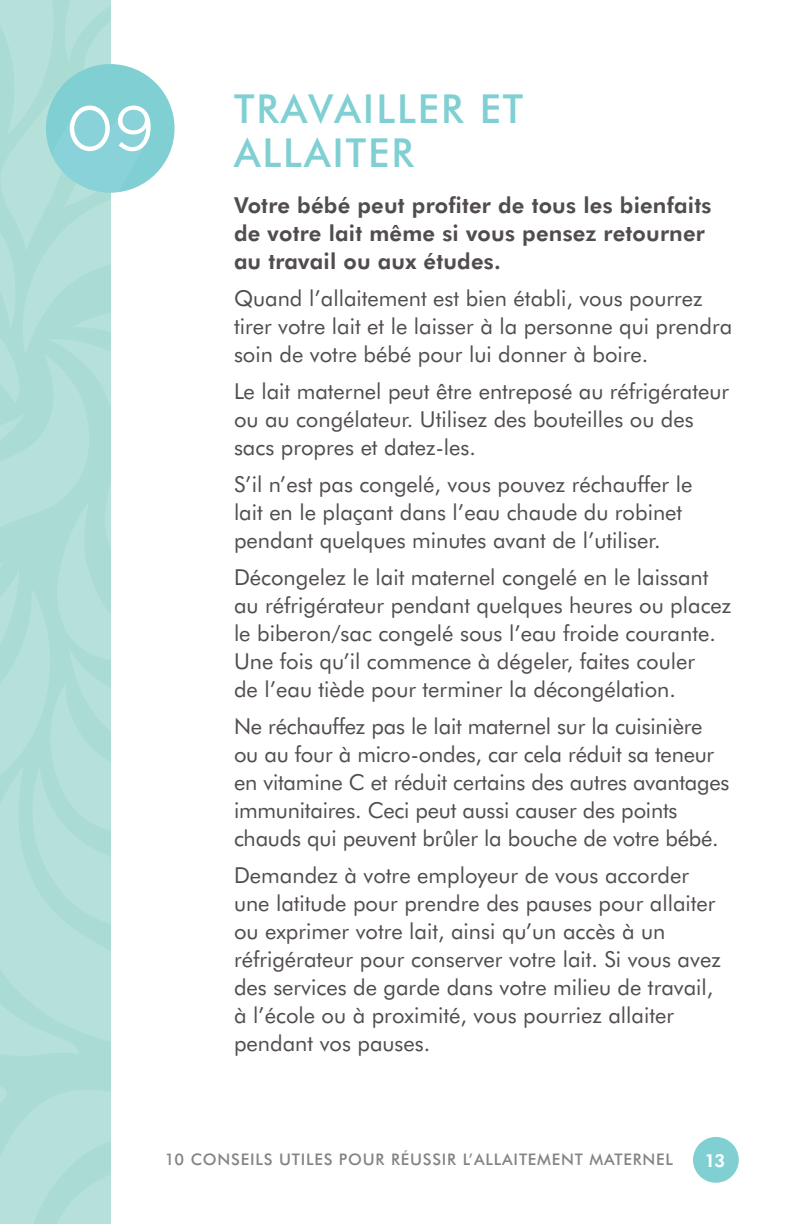
<style>
.page{position:relative;width:792px;height:1224px;background:#fff}
.page>*{position:absolute;margin:0;border:0;box-sizing:border-box;transform-origin:0 0}
.t1{font:500 40px/44px "Futura BT";letter-spacing:.05em;color:#7fcfd3}
.Bullets{font:22px/28px "Futura BT";color:#514d4c}
.Body{font:22px/28px "Futura BT";color:#514d4c}
.Body-2{font:800 22px/28px "Futura BT";letter-spacing:.01em;color:#514d4c}
.t2{font:800 18px "Futura BT";color:#fff}
.t3{font:500 16px "Futura BT";letter-spacing:.05em;color:#514d4c}
</style>
<div class="page">
<div style="left:46px;top:64px;width:129px;height:129px;background:#7fcfd3;border-radius:50%"></div>
<svg style="left:110px;top:118px;width:40px;height:75px;fill:#8ad2d9"></svg>
<svg style="left:118px;top:106px;width:33px;height:45px"></svg>
<svg style="left:0;top:0;width:110px;height:1224px;background:#afded7"></svg>
<div style="left:693px;top:1137px;width:46px;height:46px;background:#7fcfd3;border-radius:50%"></div>
<h1 class="t1" style="left:234px;top:86px;width:291px">TRAVAILLER ET<br>ALLAITER</h1>
<p class="Body-2" style="left:234px;top:191px;width:479px">Votre bébé peut profiter de tous les bienfaits de votre lait même si vous pensez retourner au travail ou aux études.</p>
<p class="Body" style="left:234px;top:284px;width:500px">Quand l’allaitement est bien établi, vous pourrez tirer votre lait et le laisser à la personne qui prendra soin de votre bébé pour lui donner à boire.</p>
<p class="Bullets" style="left:234px;top:377px;width:497px">Le lait maternel peut être entreposé au réfrigérateur ou au congélateur. Utilisez des bouteilles ou des sacs propres et datez-les.</p>
<p class="Bullets" style="left:234px;top:470px;width:460px">S’il n’est pas congelé, vous pouvez réchauffer le lait en le plaçant dans l’eau chaude du robinet pendant quelques minutes avant de l’utiliser.</p>
<p class="Bullets" style="left:234px;top:563px;width:499px">Décongelez le lait maternel congelé en le laissant au réfrigérateur pendant quelques heures ou placez le biberon/sac congelé sous l’eau froide courante.<br>Une fois qu’il commence à dégeler, faites couler<br>de l’eau tiède pour terminer la décongélation.</p>
<p class="Bullets" style="left:234px;top:712px;width:497px">Ne réchauffez pas le lait maternel sur la cuisinière ou au four à micro-ondes, car cela réduit sa teneur en vitamine C et réduit certains des autres avantages immunitaires. Ceci peut aussi causer des points chauds qui peuvent brûler la bouche de votre bébé.</p>
<p class="Bullets" style="left:234px;top:861px;width:488px">Demandez à votre employeur de vous accorder une latitude pour prendre des pauses pour allaiter ou exprimer votre lait, ainsi qu’un accès à un réfrigérateur pour conserver votre lait. Si vous avez des services de garde dans votre milieu de travail, à l’école ou à proximité, vous pourriez allaiter pendant vos pauses.</p>
<p class="t3" style="left:164px;top:1150px;width:510px">10 CONSEILS UTILES POUR RÉUSSIR L’ALLAITEMENT MATERNEL</p>
<p class="t2" style="left:705px;top:1150px;width:22px">13</p>
</div>
